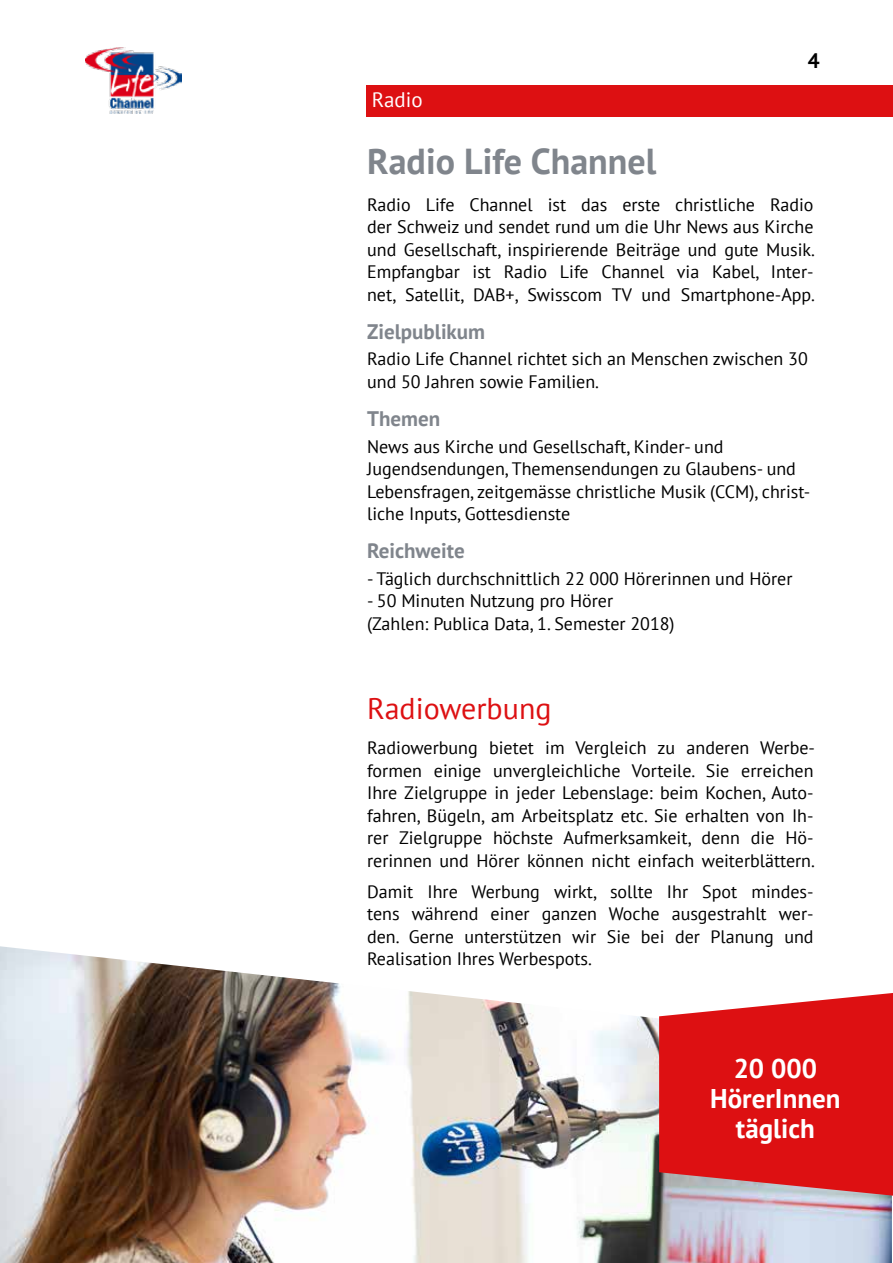
<style>
.page{position:relative;width:893px;height:1263px;background:#fff}
.page>*{position:absolute;margin:0;border:0;box-sizing:border-box;transform-origin:0 0}
.t1{font:700 36px "PT Sans";color:#80858c}
.t2{font:30px "PT Sans";color:#dd1012}
.t3{font:700 27px/30px "PT Sans";color:#fff;text-align:center}
.t4{font:700 21px "PT Sans";color:#80858c}
.t5{font:21px "PT Sans";color:#fff}
.t6{font:700 21px "PT Sans";color:#000}
.t7{font:18px/22.5px "PT Sans";color:#000;text-align:justify}
</style>
<div class="page">
<div style="left:366px;top:85px;width:527px;height:32px;background:#dd1012"></div>
<img style="left:85px;top:48px;width:96px;height:66px">
<img style="left:0;top:946px;width:892px;height:317px">
<svg style="left:659px;top:993px;width:234px;height:203px;background:#dc282a"></svg>
<p class="t5" style="left:372px;top:87px;width:52px">Radio</p>
<h1 class="t1" style="left:367px;top:137px;width:291px">Radio Life Channel</h1>
<p class="t6" style="left:808px;top:47px;width:13px">4</p>
<p class="t7" style="left:367px;top:193px;width:449px">Radio Life Channel ist das erste christliche Radio der Schweiz und sendet rund um die Uhr News aus Kirche und Gesellschaft, inspirierende Beiträge und gute Musik.<br>Empfangbar ist Radio Life Channel via Kabel, Inter&shy;net, Satellit, DAB+, Swisscom TV und Smartphone-App.</p>
<p class="t4" style="left:367px;top:317px;width:120px">Zielpublikum</p>
<p class="t7" style="left:367px;top:347px;width:442px">Radio Life Channel richtet sich an Menschen zwischen 30 und 50 Jahren sowie Familien.</p>
<p class="t4" style="left:367px;top:405px;width:75px">Themen</p>
<p class="t7" style="left:367px;top:435px;width:445px;text-align:left">News aus Kirche und Gesellschaft, Kinder- und Jugendsendungen, Themensendungen zu Glaubens- und Lebensfragen, zeitgemässe christliche Musik (CCM), christ&shy;liche Inputs, Gottesdienste</p>
<p class="t4" style="left:367px;top:537px;width:99px">Reichweite</p>
<p class="t7" style="left:367px;top:567px;width:427px">- Täglich durchschnittlich 22 000 Hörerinnen und Hörer</p>
<p class="t7" style="left:367px;top:589px;width:309px">- 50 Minuten Nutzung pro Hörer (Zahlen: Publica Data, 1. Semester 2018)</p>
<h2 class="t2" style="left:367px;top:689px;width:186px">Radiowerbung</h2>
<p class="t7" style="left:367px;top:736px;width:449px">Radiowerbung bietet im Vergleich zu anderen Werbe&shy;formen einige unvergleichliche Vorteile. Sie erreichen Ihre Zielgruppe in jeder Lebenslage: beim Kochen, Auto&shy;fahren, Bügeln, am Arbeitsplatz etc. Sie erhalten von Ih&shy;rer Zielgruppe höchste Aufmerksamkeit, denn die Hö&shy;rerinnen und Hörer können nicht einfach weiterblättern.</p>
<p class="t7" style="left:367px;top:880px;width:448px">Damit Ihre Werbung wirkt, sollte Ihr Spot mindes&shy;tens während einer ganzen Woche ausgestrahlt wer&shy;den. Gerne unterstützen wir Sie bei der Planung und Realisation Ihres Werbespots.</p>
<h3 class="t3" style="left:710px;top:1053px;width:132px">20 000<br>HörerInnen täglich</h3>
</div>
